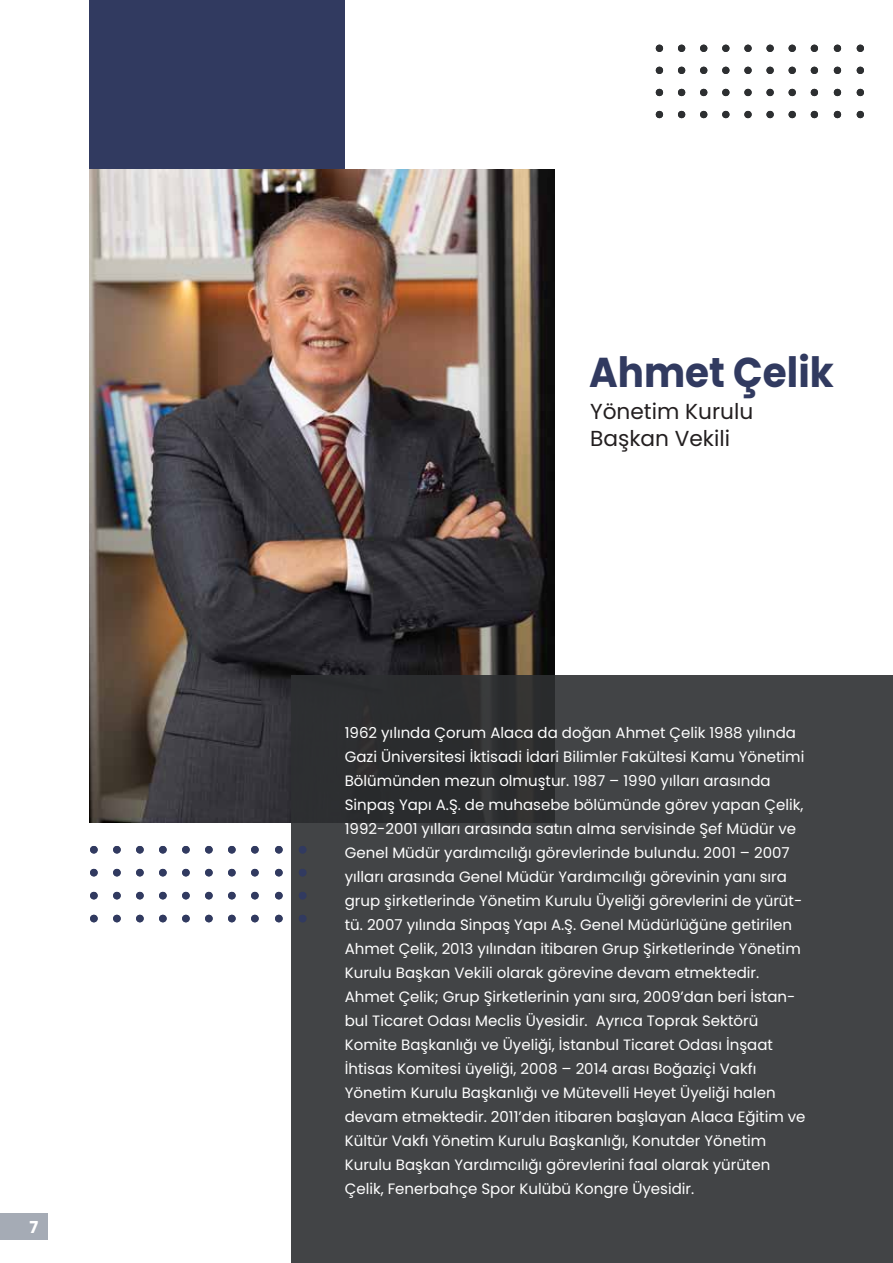
<style>
.page{position:relative;width:893px;height:1263px;background:#fff}
.page>*{position:absolute;margin:0;border:0;box-sizing:border-box;transform-origin:0 0}
.t1{font:700 41.7px "Poppins";color:#313a60;scale:.93 1}
.t2{font:21.75px/26.7px "Poppins";color:#231f20}
.t3{font:700 16.5px "Poppins";color:#fff}
.t4{font:15px/24px "Poppins";color:#fff}
</style>
<div class="page">
<div style="left:89px;top:0;width:256px;height:609px;background:#313a60"></div>
<img style="left:90px;top:169px;width:464px;height:654px">
<svg style="left:291px;top:675px;width:602px;height:588px;fill:#424446"></svg>
<svg style="left:251px;top:846px;width:8px;height:7px"></svg>
<svg style="left:251px;top:869px;width:8px;height:7px"></svg>
<svg style="left:251px;top:892px;width:8px;height:7px"></svg>
<svg style="left:251px;top:915px;width:8px;height:7px"></svg>
<svg style="left:275px;top:846px;width:8px;height:7px"></svg>
<svg style="left:275px;top:869px;width:8px;height:7px"></svg>
<svg style="left:275px;top:892px;width:8px;height:7px"></svg>
<svg style="left:275px;top:915px;width:8px;height:7px"></svg>
<svg style="left:299px;top:846px;width:7px;height:7px"></svg>
<svg style="left:299px;top:869px;width:7px;height:7px"></svg>
<svg style="left:299px;top:892px;width:7px;height:7px"></svg>
<svg style="left:299px;top:915px;width:7px;height:7px"></svg>
<svg style="left:228px;top:846px;width:8px;height:7px"></svg>
<svg style="left:228px;top:869px;width:8px;height:7px"></svg>
<svg style="left:228px;top:892px;width:8px;height:7px"></svg>
<svg style="left:228px;top:915px;width:8px;height:7px"></svg>
<svg style="left:205px;top:846px;width:8px;height:7px"></svg>
<svg style="left:205px;top:869px;width:8px;height:7px"></svg>
<svg style="left:205px;top:892px;width:8px;height:7px"></svg>
<svg style="left:205px;top:915px;width:8px;height:7px"></svg>
<svg style="left:182px;top:846px;width:8px;height:7px"></svg>
<svg style="left:182px;top:869px;width:8px;height:7px"></svg>
<svg style="left:182px;top:892px;width:8px;height:7px"></svg>
<svg style="left:182px;top:915px;width:8px;height:7px"></svg>
<svg style="left:159px;top:846px;width:8px;height:7px"></svg>
<svg style="left:159px;top:869px;width:8px;height:7px"></svg>
<svg style="left:159px;top:892px;width:8px;height:7px"></svg>
<svg style="left:159px;top:915px;width:8px;height:7px"></svg>
<svg style="left:136px;top:846px;width:8px;height:7px"></svg>
<svg style="left:136px;top:869px;width:8px;height:7px"></svg>
<svg style="left:136px;top:892px;width:8px;height:7px"></svg>
<svg style="left:136px;top:915px;width:8px;height:7px"></svg>
<svg style="left:113px;top:846px;width:8px;height:7px"></svg>
<svg style="left:113px;top:869px;width:8px;height:7px"></svg>
<svg style="left:113px;top:892px;width:8px;height:7px"></svg>
<svg style="left:113px;top:915px;width:8px;height:7px"></svg>
<svg style="left:90px;top:846px;width:8px;height:7px"></svg>
<svg style="left:90px;top:869px;width:8px;height:7px"></svg>
<svg style="left:90px;top:892px;width:8px;height:7px"></svg>
<svg style="left:90px;top:915px;width:8px;height:7px"></svg>
<svg style="left:811px;top:45px;width:7px;height:7px"></svg>
<svg style="left:811px;top:67px;width:7px;height:7px"></svg>
<svg style="left:811px;top:89px;width:7px;height:7px"></svg>
<svg style="left:811px;top:111px;width:7px;height:7px"></svg>
<svg style="left:834px;top:45px;width:7px;height:7px"></svg>
<svg style="left:834px;top:67px;width:7px;height:7px"></svg>
<svg style="left:834px;top:89px;width:7px;height:7px"></svg>
<svg style="left:834px;top:111px;width:7px;height:7px"></svg>
<svg style="left:857px;top:45px;width:7px;height:7px"></svg>
<svg style="left:857px;top:67px;width:7px;height:7px"></svg>
<svg style="left:857px;top:89px;width:7px;height:7px"></svg>
<svg style="left:857px;top:111px;width:7px;height:7px"></svg>
<svg style="left:789px;top:45px;width:7px;height:7px"></svg>
<svg style="left:789px;top:67px;width:7px;height:7px"></svg>
<svg style="left:789px;top:89px;width:7px;height:7px"></svg>
<svg style="left:789px;top:111px;width:7px;height:7px"></svg>
<svg style="left:766px;top:45px;width:8px;height:7px"></svg>
<svg style="left:766px;top:67px;width:8px;height:7px"></svg>
<svg style="left:766px;top:89px;width:8px;height:7px"></svg>
<svg style="left:766px;top:111px;width:8px;height:7px"></svg>
<svg style="left:744px;top:45px;width:8px;height:7px"></svg>
<svg style="left:744px;top:67px;width:8px;height:7px"></svg>
<svg style="left:744px;top:89px;width:8px;height:7px"></svg>
<svg style="left:744px;top:111px;width:8px;height:7px"></svg>
<svg style="left:722px;top:45px;width:7px;height:7px"></svg>
<svg style="left:722px;top:67px;width:7px;height:7px"></svg>
<svg style="left:722px;top:89px;width:7px;height:7px"></svg>
<svg style="left:722px;top:111px;width:7px;height:7px"></svg>
<svg style="left:700px;top:45px;width:7px;height:7px"></svg>
<svg style="left:700px;top:67px;width:7px;height:7px"></svg>
<svg style="left:700px;top:89px;width:7px;height:7px"></svg>
<svg style="left:700px;top:111px;width:7px;height:7px"></svg>
<svg style="left:678px;top:45px;width:7px;height:7px"></svg>
<svg style="left:678px;top:67px;width:7px;height:7px"></svg>
<svg style="left:678px;top:89px;width:7px;height:7px"></svg>
<svg style="left:678px;top:111px;width:7px;height:7px"></svg>
<svg style="left:656px;top:45px;width:7px;height:7px"></svg>
<svg style="left:656px;top:67px;width:7px;height:7px"></svg>
<svg style="left:656px;top:89px;width:7px;height:7px"></svg>
<svg style="left:656px;top:111px;width:7px;height:7px"></svg>
<div style="left:0;top:1214px;width:48px;height:26px;background:#a5abb5"></div>
<p class="t3" style="left:29px;top:1218px;width:10px">7</p>
<h1 class="t1" style="left:589px;top:348px;width:265px">Ahmet Çelik</h1>
<h2 class="t2" style="left:590px;top:398px;width:165px">Yönetim Kurulu<br>Başkan Vekili</h2>
<p class="t4" style="left:345px;top:721px;width:462px">1962 yılında Çorum Alaca da doğan Ahmet Çelik 1988 yılında Gazi Üniversitesi İktisadi İdari Bilimler Fakültesi Kamu Yönetimi Bölümünden mezun olmuştur. 1987 – 1990 yılları arasında Sinpaş Yapı A.Ş. de muhasebe bölümünde görev yapan Çelik, 1992-2001 yılları arasında satın alma servisinde Şef Müdür ve Genel Müdür yardımcılığı görevlerinde bulundu. 2001 – 2007 yılları arasında Genel Müdür Yardımcılığı görevinin yanı sıra grup şirketlerinde Yönetim Kurulu Üyeliği görevlerini de yürüt&shy;tü. 2007 yılında Sinpaş Yapı A.Ş. Genel Müdürlüğüne getirilen Ahmet Çelik, 2013 yılından itibaren Grup Şirketlerinde Yönetim Kurulu Başkan Vekili olarak görevine devam etmektedir.<br>Ahmet Çelik; Grup Şirketlerinin yanı sıra, 2009’dan beri İstan&shy;bul Ticaret Odası Meclis Üyesidir. Ayrıca Toprak Sektörü Komite Başkanlığı ve Üyeliği, İstanbul Ticaret Odası İnşaat İhtisas Komitesi üyeliği, 2008 – 2014 arası Boğaziçi Vakfı Yönetim Kurulu Başkanlığı ve Mütevelli Heyet Üyeliği halen devam etmektedir. 2011’den itibaren başlayan Alaca Eğitim ve Kültür Vakfı Yönetim Kurulu Başkanlığı, Konutder Yönetim Kurulu Başkan Yardımcılığı görevlerini faal olarak yürüten Çelik, Fenerbahçe Spor Kulübü Kongre Üyesidir.</p>
</div>
